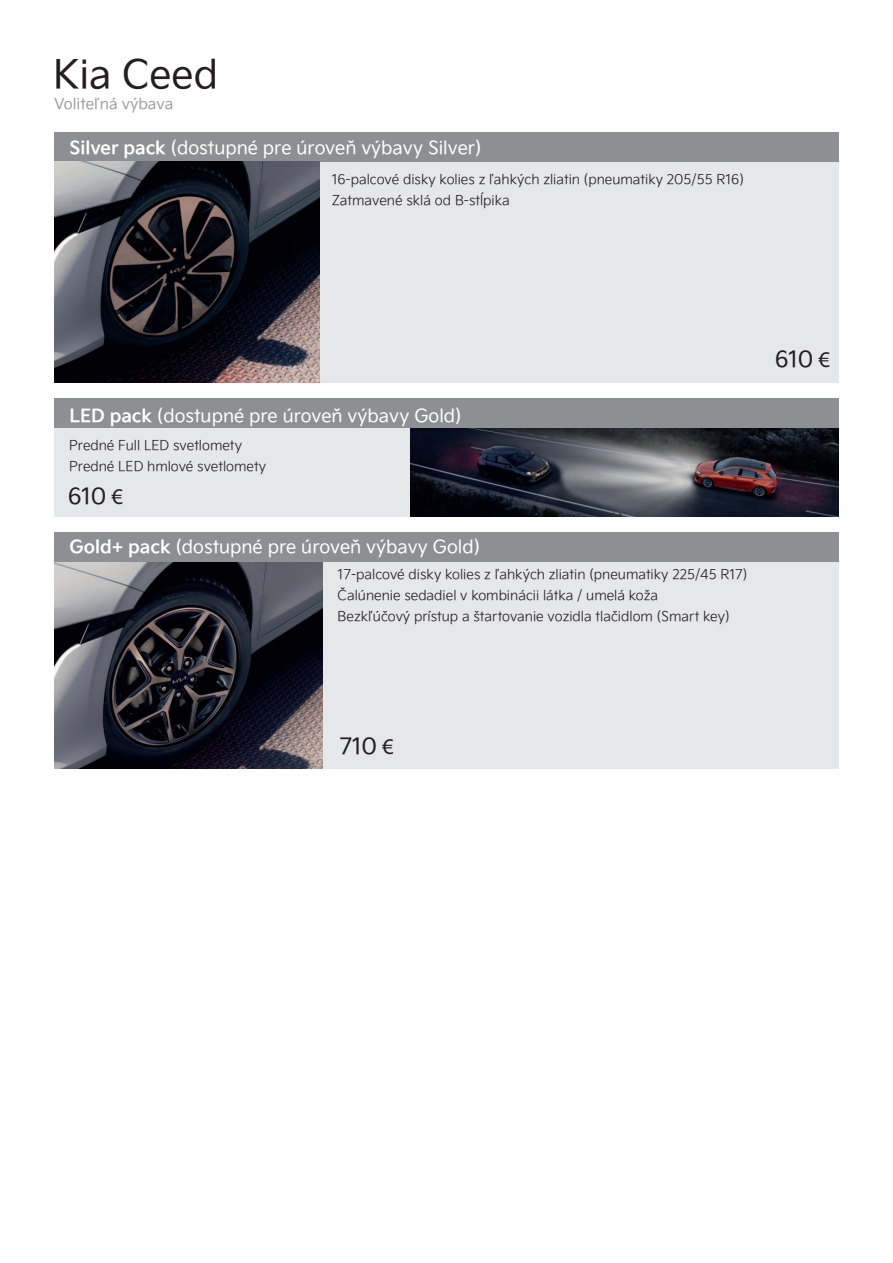
<style>
.page{position:relative;width:893px;height:1263px;background:#fff}
.page>*{position:absolute;margin:0;border:0;box-sizing:border-box;transform-origin:0 0}
.t1{font:39px "Kia Signature";color:#231f20}
.t2{font:22.5px "Kia Signature";letter-spacing:-.02em;color:#231f20}
.t3{font:18px "Kia Signature";color:#fff}
.t4{font:15px "Kia Signature";color:#9d9e9e}
.t5{font:300 13.5px/21px "Kia Signature";color:#231f20}
.s1{font-weight:700}
.s2{font-family:"Myriad Pro"}
</style>
<div class="page">
<div style="left:54px;top:157px;width:785px;height:226px;background:#e6e7e9"></div>
<div style="left:54px;top:400px;width:724px;height:116px;background:#e6e7e9"></div>
<img style="left:411px;top:428px;width:428px;height:88px">
<div style="left:54px;top:398px;width:785px;height:30px;background:#8d9093"></div>
<div style="left:54px;top:132px;width:785px;height:30px;background:#8d9093"></div>
<div style="left:54px;top:533px;width:785px;height:236px;background:#e6e7e9"></div>
<img style="left:54px;top:561px;width:268px;height:208px">
<div style="left:54px;top:532px;width:785px;height:29px;background:#8d9093"></div>
<img style="left:54px;top:162px;width:265px;height:221px">
<h1 class="t1" style="left:53px;top:52px;width:167px">Kia Ceed</h1>
<p class="t4" style="left:54px;top:95px;width:121px">Voliteľná výbava</p>
<h3 class="t3" style="left:69px;top:137px;width:413px"><span class="s1">Silver pack</span> (dostupné pre úroveň výbavy Silver)</h3>
<p class="t5" style="left:332px;top:170px;width:414px">16-palcové disky kolies z ľahkých zliatin (pneumatiky 205/55 R16)<br>Zatmavené sklá od B-stĺpika</p>
<h3 class="t3" style="left:69px;top:405px;width:394px"><span class="s1">LED pack</span> (dostupné pre úroveň výbavy Gold)</h3>
<p class="t5" style="left:69px;top:436px;width:199px">Predné Full LED svetlomety<br>Predné LED hmlové svetlomety</p>
<h2 class="t2" style="left:68px;top:483px;width:57px">610 <span class="s2">€</span></h2>
<h3 class="t3" style="left:69px;top:536px;width:412px"><span class="s1">Gold+ pack</span> (dostupné pre úroveň výbavy Gold)</h3>
<p class="t5" style="left:338px;top:565px;width:411px">17-palcové disky kolies z ľahkých zliatin (pneumatiky 225/45 R17)<br>Čalúnenie sedadiel v kombinácii látka / umelá koža<br>Bezkľúčový prístup a štartovanie vozidla tlačidlom (Smart key)</p>
<h2 class="t2" style="left:775px;top:346px;width:57px">610 <span class="s2">€</span></h2>
<h2 class="t2" style="left:339px;top:733px;width:56px">710 <span class="s2">€</span></h2>
</div>
